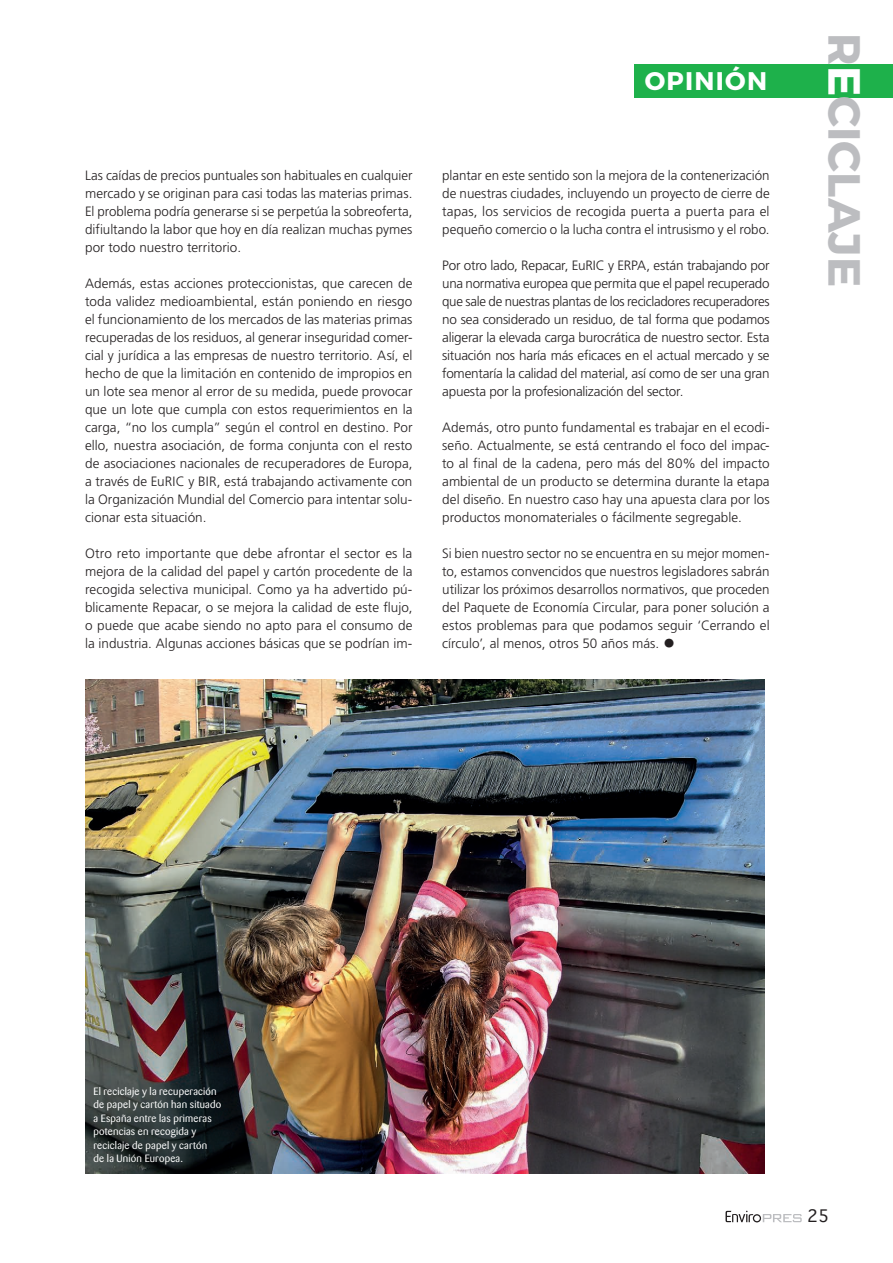
<style>
.page{position:relative;width:893px;height:1263px;background:#fff}
.page>*{position:absolute;margin:0;border:0;box-sizing:border-box;transform-origin:0 0}
.t1{font:700 45px "Montserrat";color:#bcbdc0}
.t2{font:700 25.5px "Montserrat";letter-spacing:.05em;color:#fff}
.t3{font:16.5px "Thonburi";color:#231f20}
.t4{font:300 13.5px/18px "Frutiger LT Std";color:#231f20;text-align:justify}
.t5{font:10.5px/13.5px "Barmeno";letter-spacing:.02em;color:#fff}
.s1{font-size:25.5px}
.s2{color:#fff}
</style>
<div class="page">
<svg style="left:726px;top:1211px;width:76px;height:11px"></svg>
<div style="left:635px;top:64px;width:258px;height:34px;background:#1eb14b"></div>
<img style="left:85px;top:680px;width:679px;height:494px">
<h2 class="t2" style="left:645px;top:65px;width:124px">OPINIÓN</h2>
<p class="t4" style="left:85px;top:166px;width:329px">Las caídas de precios puntuales son habituales en cualquier mercado y se originan para casi todas las materias primas.<br>El problema podría generarse si se perpetúa la sobreoferta, difiultando la labor que hoy en día realizan muchas pymes por todo nuestro territorio.</p>
<p class="t4" style="left:85px;top:274px;width:329px">Además, estas acciones proteccionistas, que carecen de toda validez medioambiental, están poniendo en riesgo el funcionamiento de los mercados de las materias primas recuperadas de los residuos, al generar inseguridad comer&shy;cial y jurídica a las empresas de nuestro territorio. Así, el hecho de que la limitación en contenido de impropios en un lote sea menor al error de su medida, puede provocar que un lote que cumpla con estos requerimientos en la carga, “no los cumpla” según el control en destino. Por ello, nuestra asociación, de forma conjunta con el resto de asociaciones nacionales de recuperadores de Europa, a través de EuRIC y BIR, está trabajando activamente con la Organización Mundial del Comercio para intentar solu&shy;cionar esta situación.</p>
<p class="t4" style="left:85px;top:544px;width:329px">Otro reto importante que debe afrontar el sector es la mejora de la calidad del papel y cartón procedente de la recogida selectiva municipal. Como ya ha advertido pú&shy;blicamente Repacar, o se mejora la calidad de este flujo, o puede que acabe siendo no apto para el consumo de la industria. Algunas acciones básicas que se podrían im-</p>
<p class="t4" style="left:442px;top:166px;width:329px">plantar en este sentido son la mejora de la contenerización de nuestras ciudades, incluyendo un proyecto de cierre de tapas, los servicios de recogida puerta a puerta para el pequeño comercio o la lucha contra el intrusismo y el robo.</p>
<p class="t4" style="left:442px;top:256px;width:329px">Por otro lado, Repacar, EuRIC y ERPA, están trabajando por una normativa europea que permita que el papel recuperado que sale de nuestras plantas de los recicladores recuperadores no sea considerado un residuo, de tal forma que podamos aligerar la elevada carga burocrática de nuestro sector. Esta situación nos haría más eficaces en el actual mercado y se fomentaría la calidad del material, así como de ser una gran apuesta por la profesionalización del sector.</p>
<p class="t4" style="left:442px;top:418px;width:329px">Además, otro punto fundamental es trabajar en el ecodi&shy;seño. Actualmente, se está centrando el foco del impac&shy;to al final de la cadena, pero más del 80% del impacto ambiental de un producto se determina durante la etapa del diseño. En nuestro caso hay una apuesta clara por los productos monomateriales o fácilmente segregable.</p>
<p class="t4" style="left:442px;top:544px;width:329px">Si bien nuestro sector no se encuentra en su mejor momen&shy;to, estamos convencidos que nuestros legisladores sabrán utilizar los próximos desarrollos normativos, que proceden del Paquete de Economía Circular, para poner solución a estos problemas para que podamos seguir ‘Cerrando el círculo’, al menos, otros 50 años más. <span class="s1">•</span></p>
<h1 class="t1" style="left:872px;top:33px;width:255px;rotate:90deg">R<span class="s2">E</span>CICLAJE</h1>
<p class="t5" style="left:94px;top:1084px;width:129px">El reciclaje y la recuperación de papel y cartón han situado a España entre las primeras potencias en recogida y reciclaje de papel y cartón<br>de la Unión Europea.</p>
<p class="t3" style="left:807px;top:1207px;width:23px">25</p>
</div>
